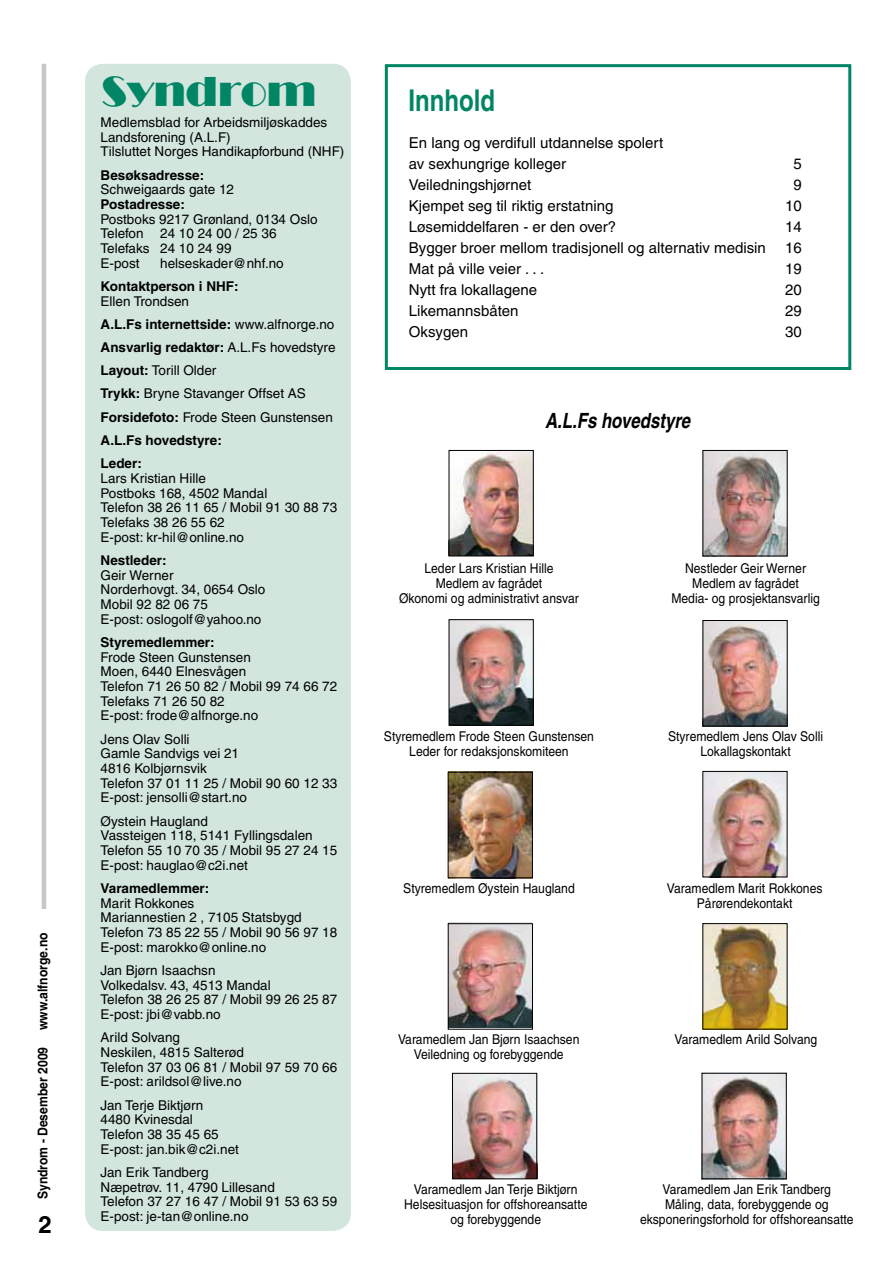
<style>
.page{position:relative;width:893px;height:1263px;background:#fff}
.page>*{position:absolute;margin:0;border:0;box-sizing:border-box;transform-origin:0 0}
.t1{font:43.5px "Broadway WP";color:#008665}
.t2{font:700 30px "Helvetica";color:#008665;scale:.8 1}
.t3{font:700 24px "Helvetica";color:#000}
.t4{font:italic 700 21px "Helvetica";color:#000;scale:.8 1}
.t5{font:15px/21px "Helvetica";color:#000}
.t6{font:13.5px/14.7px "Helvetica";color:#000}
.t7{font:13.5px/15px "Helvetica";color:#000;text-align:center;scale:.9 1}
.t8{font:700 13.5px "Helvetica";color:#000}
.t9{font:700 13.5px "Helvetica";color:#000;scale:.9 1}
.s1{font-weight:700}
</style>
<div class="page">
<hr style="left:42px;top:64px;width:4px;height:845px;background:#c6c7c8">
<img style="left:704px;top:925px;width:81px;height:102px">
<img style="left:450px;top:774px;width:81px;height:102px">
<div style="left:85px;top:64px;width:266px;height:1167px;background:#d2e6de;border-radius:18px"></div>
<img style="left:451px;top:452px;width:81px;height:102px">
<img style="left:704px;top:1075px;width:81px;height:102px">
<img style="left:454px;top:1075px;width:81px;height:102px">
<img style="left:704px;top:773px;width:81px;height:102px">
<img style="left:450px;top:925px;width:81px;height:102px">
<img style="left:704px;top:452px;width:82px;height:102px">
<img style="left:704px;top:622px;width:82px;height:102px">
<img style="left:451px;top:621px;width:81px;height:102px">
<div style="left:385px;top:64px;width:466px;height:306px;border:3px solid #008665"></div>
<div style="left:449px;top:450px;width:85px;height:106px;border:1px solid #000"></div>
<div style="left:702px;top:450px;width:86px;height:106px;border:1px solid #000"></div>
<div style="left:449px;top:619px;width:85px;height:106px;border:1px solid #000"></div>
<div style="left:702px;top:620px;width:86px;height:106px;border:1px solid #000"></div>
<div style="left:448px;top:772px;width:85px;height:106px;border:1px solid #000"></div>
<div style="left:702px;top:771px;width:85px;height:106px;border:1px solid #000"></div>
<div style="left:448px;top:923px;width:85px;height:106px;border:1px solid #000"></div>
<div style="left:452px;top:1073px;width:85px;height:106px;border:1px solid #000"></div>
<div style="left:702px;top:1073px;width:85px;height:106px;border:1px solid #000"></div>
<p class="t9" style="left:34px;top:1030px;width:110px;rotate:-90deg">www.alfnorge.no</p>
<p class="t9" style="left:34px;top:1199px;width:171px;rotate:-90deg">Syndrom - Desember 2009</p>
<h3 class="t3" style="left:38px;top:1209px;width:15px">2</h3>
<h1 class="t1" style="left:102px;top:67px;width:216px">Syndrom</h1>
<p class="t6" style="left:101px;top:115px;width:245px">Medlemsblad for Arbeidsmiljøskaddes<br>Landsforening (A.L.F)<br>Tilsluttet Norges Handikapforbund (NHF)</p>
<p class="t8" style="left:101px;top:167px;width:105px">Besøksadresse:</p>
<p class="t6" style="left:101px;top:182px;width:135px">Schweigaards gate 12</p>
<p class="t8" style="left:101px;top:196px;width:86px">Postadresse:</p>
<p class="t6" style="left:101px;top:211px;width:218px">Postboks 9217 Grønland, 0134 Oslo<br>Telefon 24 10 24 00 / 25 36<br>Telefaks 24 10 24 99<br>E-post</p>
<p class="t6" style="left:160px;top:256px;width:125px">helseskader@nhf.no</p>
<p class="t8" style="left:101px;top:278px;width:140px">Kontaktperson i NHF:</p>
<p class="t6" style="left:101px;top:289px;width:236px;line-height:23.2px">Ellen Trondsen<br><span class="s1">A.L.Fs internettside:</span> www.alfnorge.no<br><span class="s1">Ansvarlig redaktør:</span> A.L.Fs hovedstyre<br><span class="s1">Layout:</span> Torill Older<br><span class="s1">Trykk:</span> Bryne Stavanger Offset AS<br><span class="s1">Forsidefoto:</span> Frode Steen Gunstensen<br><span class="s1">A.L.Fs hovedstyre:<br>Leder:</span></p>
<p class="t6" style="left:101px;top:471px;width:238px">Lars Kristian Hille<br>Postboks 168, 4502 Mandal<br>Telefon 38 26 11 65 / Mobil 91 30 88 73<br>Telefaks 38 26 55 62<br>E-post: kr-hil@online.no</p>
<p class="t8" style="left:101px;top:552px;width:68px">Nestleder:</p>
<p class="t6" style="left:101px;top:567px;width:166px">Geir Werner<br>Norderhovgt. 34, 0654 Oslo<br>Mobil 92 82 06 75<br>E-post: oslogolf@yahoo.no</p>
<p class="t8" style="left:101px;top:634px;width:116px">Styremedlemmer:</p>
<p class="t6" style="left:101px;top:649px;width:238px">Frode Steen Gunstensen<br>Moen, 6440 Elnesvågen<br>Telefon 71 26 50 82 / Mobil 99 74 66 72<br>Telefaks 71 26 50 82<br>E-post: frode@alfnorge.no</p>
<p class="t6" style="left:101px;top:731px;width:238px">Jens Olav Solli<br>Gamle Sandvigs vei 21<br>4816 Kolbjørnsvik<br>Telefon 37 01 11 25 / Mobil 90 60 12 33<br>E-post: jensolli@start.no</p>
<p class="t6" style="left:101px;top:813px;width:238px">Øystein Haugland<br>Vassteigen 118, 5141 Fyllingsdalen<br>Telefon 55 10 70 35 / Mobil 95 27 24 15<br>E-post: hauglao@c2i.net</p>
<p class="t8" style="left:101px;top:880px;width:110px">Varamedlemmer:</p>
<p class="t6" style="left:101px;top:895px;width:238px">Marit Rokkones<br>Mariannestien 2 , 7105 Statsbygd<br>Telefon 73 85 22 55 / Mobil 90 56 97 18<br>E-post: marokko@online.no</p>
<p class="t6" style="left:101px;top:963px;width:238px">Jan Bjørn Isaachsn<br>Volkedalsv. 43, 4513 Mandal<br>Telefon 38 26 25 87 / Mobil 99 26 25 87<br>E-post: jbi@vabb.no</p>
<p class="t6" style="left:101px;top:1030px;width:238px">Arild Solvang<br>Neskilen, 4815 Salterød<br>Telefon 37 03 06 81 / Mobil 97 59 70 66<br>E-post: arildsol@live.no</p>
<p class="t6" style="left:101px;top:1097px;width:140px">Jan Terje Biktjørn<br>4480 Kvinesdal<br>Telefon 38 35 45 65<br>E-post: jan.bik@c2i.net</p>
<p class="t6" style="left:101px;top:1165px;width:238px">Jan Erik Tandberg<br>Næpetrøv. 11, 4790 Lillesand<br>Telefon 37 27 16 47 / Mobil 91 53 63 59<br>E-post: je-tan@online.no</p>
<h2 class="t2" style="left:408px;top:82px;width:110px">Innhold</h2>
<p class="t5" style="left:409px;top:132px;width:256px">En lang og verdifull utdannelse spolert av sexhungrige kolleger</p>
<p class="t5" style="left:793px;top:153px;width:10px">5</p>
<p class="t5" style="left:409px;top:174px;width:124px">Veiledningshjørnet</p>
<p class="t5" style="left:793px;top:174px;width:10px">9</p>
<p class="t5" style="left:409px;top:195px;width:206px">Kjempet seg til riktig erstatning</p>
<p class="t5" style="left:785px;top:195px;width:18px">10</p>
<p class="t5" style="left:409px;top:216px;width:209px">Løsemiddelfaren - er den over?</p>
<p class="t5" style="left:785px;top:216px;width:18px">14</p>
<p class="t5" style="left:409px;top:237px;width:358px">Bygger broer mellom tradisjonell og alternativ medisin</p>
<p class="t5" style="left:785px;top:237px;width:18px">16</p>
<p class="t5" style="left:409px;top:258px;width:137px">Mat på ville veier . . .</p>
<p class="t5" style="left:785px;top:258px;width:18px">19</p>
<p class="t5" style="left:409px;top:279px;width:130px">Nytt fra lokallagene</p>
<p class="t5" style="left:785px;top:279px;width:18px">20</p>
<p class="t5" style="left:409px;top:300px;width:111px">Likemannsbåten</p>
<p class="t5" style="left:785px;top:300px;width:18px">29</p>
<p class="t5" style="left:409px;top:321px;width:61px">Oksygen</p>
<p class="t5" style="left:785px;top:321px;width:18px">30</p>
<h3 class="t4" style="left:545px;top:408px;width:183px">A.L.Fs hovedstyre</h3>
<p class="t7" style="left:399px;top:561px;width:201px">Leder Lars Kristian Hille<br>Medlem av fagrådet<br>Økonomi og administrativt ansvar</p>
<p class="t7" style="left:671px;top:561px;width:166px">Nestleder Geir Werner<br>Medlem av fagrådet<br>Media- og prosjektansvarlig</p>
<p class="t7" style="left:384px;top:729px;width:235px">Styremedlem Frode Steen Gunstensen<br>Leder for redaksjonskomiteen</p>
<p class="t7" style="left:668px;top:729px;width:174px">Styremedlem Jens Olav Solli<br>Lokallagskontakt</p>
<p class="t7" style="left:403px;top:881px;width:192px">Styremedlem Øystein Haugland</p>
<p class="t7" style="left:667px;top:881px;width:174px">Varamedlem Marit Rokkones<br>Pårørendekontakt</p>
<p class="t7" style="left:398px;top:1031px;width:203px">Varamedlem Jan Bjørn Isaachsen<br>Veiledning og forebyggende</p>
<p class="t7" style="left:674px;top:1031px;width:160px">Varamedlem Arild Solvang</p>
<p class="t7" style="left:404px;top:1181px;width:205px">Varamedlem Jan Terje Biktjørn<br>Helsesituasjon for offshoreansatte og forebyggende</p>
<p class="t7" style="left:640px;top:1182px;width:239px">Varamedlem Jan Erik Tandberg<br>Måling, data, forebyggende og eksponeringsforhold for offshoreansatte</p>
</div>
